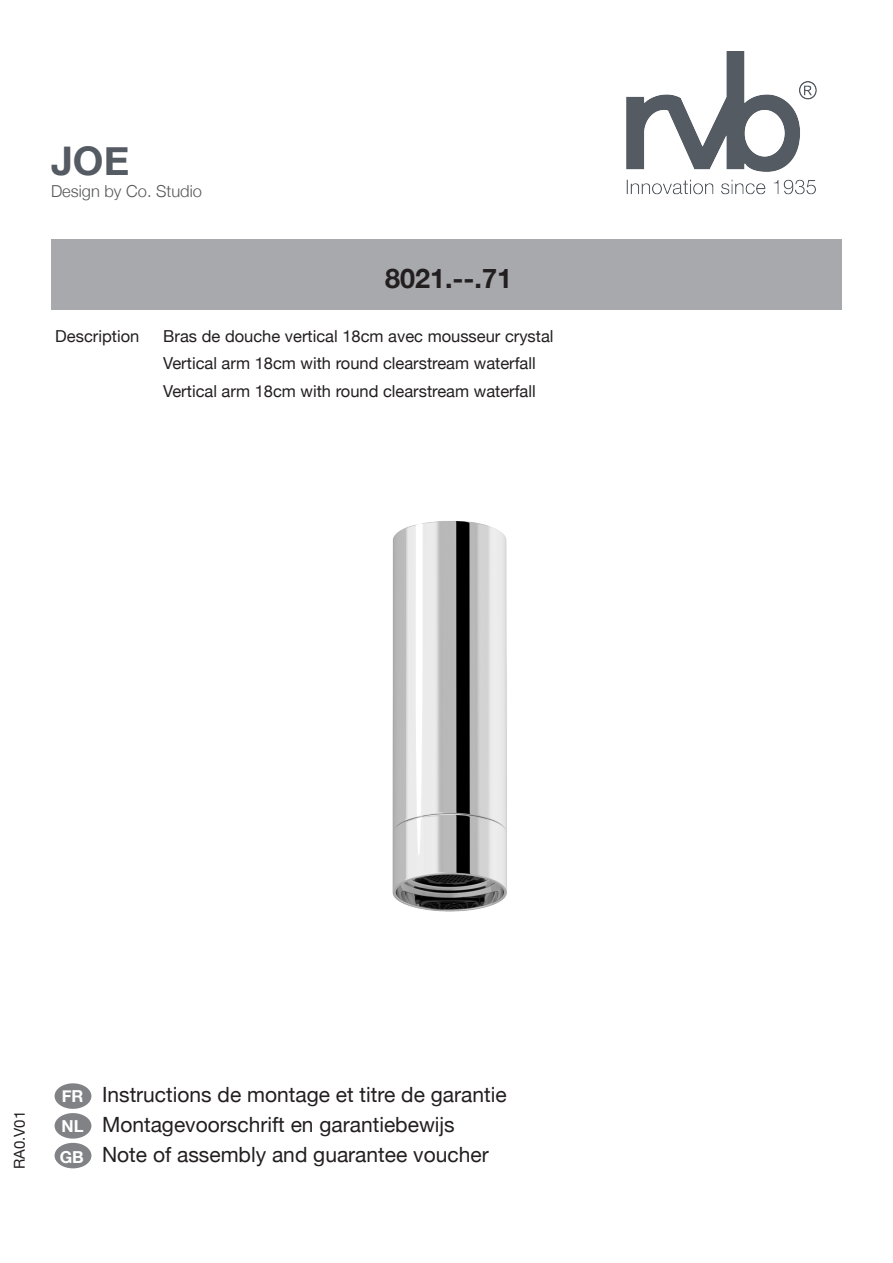
<style>
.page{position:relative;width:893px;height:1263px;background:#fff}
.page>*{position:absolute;margin:0;border:0;box-sizing:border-box;transform-origin:0 0}
.t1{font:700 39.45px "Helvetica Neue";color:#555b63}
.t2{font:700 27px "Helvetica Neue";color:#231f20}
.t3{font:21px "Helvetica Neue";color:#231f20}
.t4{font:16.5px "Helvetica Neue";color:#231f20}
.t5{font:300 16.5px "Helvetica Neue";color:#57585a}
.t6{font:700 16.5px "Helvetica Neue";color:#fff}
.t7{font:15px "Helvetica Neue";color:#231f20}
</style>
<div class="page">
<img style="left:392px;top:521px;width:115px;height:391px">
<img style="left:626px;top:51px;width:191px;height:144px">
<div style="left:51px;top:240px;width:791px;height:70px;background:#a8a9ad"></div>
<div style="left:55px;top:1113px;width:36px;height:25px;background:#808285;border-radius:50%"></div>
<div style="left:55px;top:1083px;width:36px;height:26px;background:#808285;border-radius:50%"></div>
<div style="left:55px;top:1143px;width:36px;height:25px;background:#808285;border-radius:50%"></div>
<p class="t1" style="left:51px;top:136px;width:80px">JOE</p>
<p class="t5" style="left:51px;top:181px;width:152px">Design by Co. Studio</p>
<p class="t2" style="left:385px;top:262px;width:129px">8021.--.71</p>
<p class="t4" style="left:55px;top:327px;width:86px">Description</p>
<p class="t4" style="left:163px;top:327px;width:392px">Bras de douche vertical 18cm avec mousseur crystal</p>
<p class="t4" style="left:163px;top:354px;width:374px">Vertical arm 18cm with round clearstream waterfall</p>
<p class="t4" style="left:163px;top:381px;width:374px">Vertical arm 18cm with round clearstream waterfall</p>
<p class="t7" style="left:11px;top:1169px;width:60px;rotate:-90deg">RA0.V01</p>
<p class="t6" style="left:62px;top:1086px;width:23px">FR</p>
<p class="t6" style="left:62px;top:1116px;width:24px">NL</p>
<p class="t6" style="left:60px;top:1147px;width:26px">GB</p>
<p class="t3" style="left:102px;top:1082px;width:406px">Instructions de montage et titre de garantie</p>
<p class="t3" style="left:102px;top:1112px;width:354px">Montagevoorschrift en garantiebewijs</p>
<p class="t3" style="left:102px;top:1142px;width:388px">Note of assembly and guarantee voucher</p>
</div>
